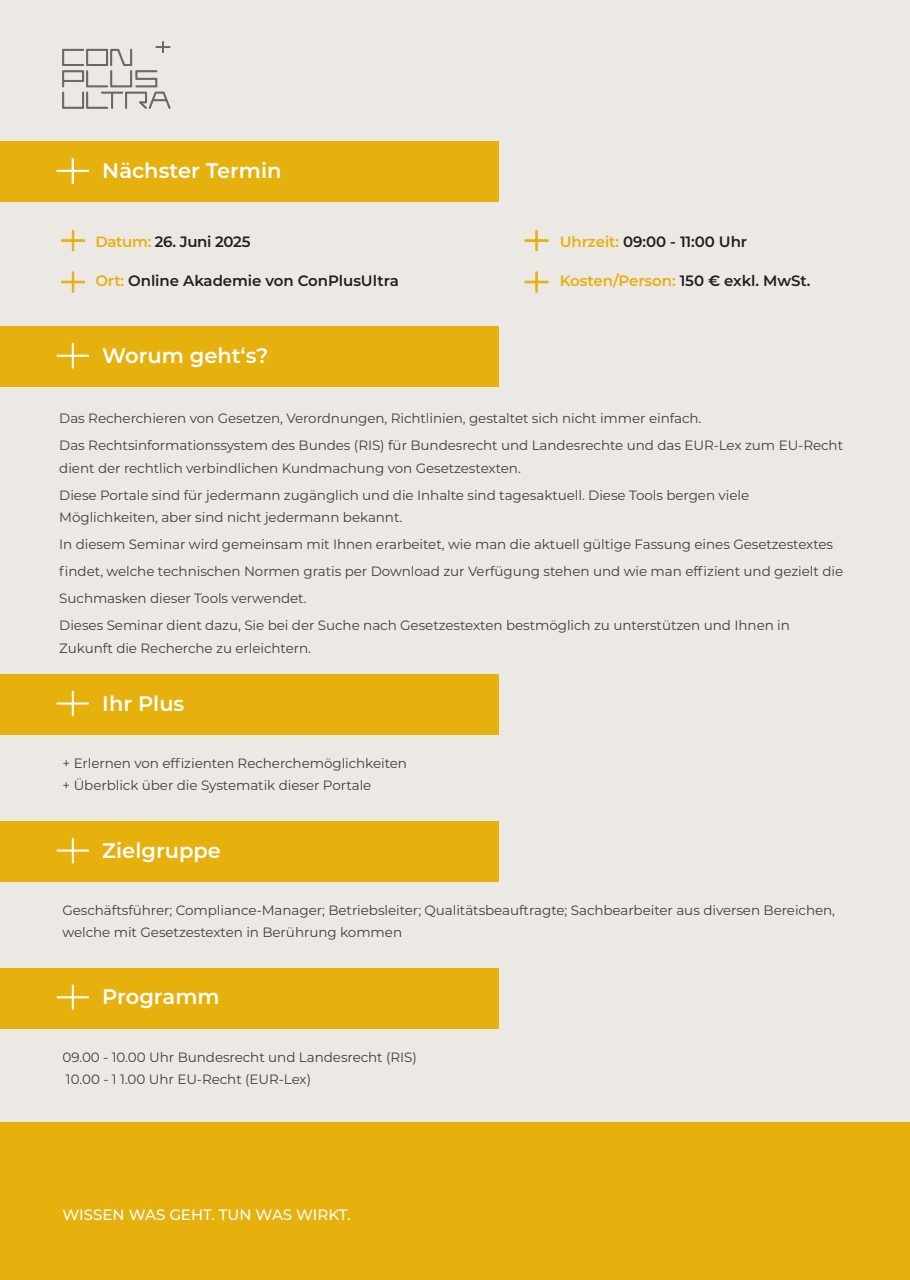
<style>
.page{position:relative;width:910px;height:1280px;background:#ece8e4}
.page>*{position:absolute;margin:0;border:0;box-sizing:border-box;transform-origin:0 0}
.t1{font:600 21px "Montserrat";color:#fff}
.Absatzformat_1{font:600 15px "Montserrat";letter-spacing:-.005em;color:#231f20}
.Absatzformat_1-2{font:600 15px "Montserrat";letter-spacing:-.005em;color:#e6b00d}
.t2{font:500 15px "Montserrat";color:#fff}
.t3{font:13.5px/22.5px "Montserrat";letter-spacing:-.005em;color:#3e3e3f}
.s1{color:#e6b00d}
.s2{color:#231f20}
</style>
<div class="page">
<div style="left:0;top:1123px;width:910px;height:157px;background:#e6b00d"></div>
<div style="left:0;top:141px;width:499px;height:61px;background:#e6b00d"></div>
<div style="left:0;top:326px;width:499px;height:61px;background:#e6b00d"></div>
<svg style="left:57px;top:343px;width:32px;height:25px"></svg>
<svg style="left:62px;top:41px;width:108px;height:68px"></svg>
<svg style="left:57px;top:158px;width:32px;height:26px"></svg>
<svg style="left:61px;top:230px;width:24px;height:21px"></svg>
<svg style="left:525px;top:230px;width:23px;height:21px"></svg>
<svg style="left:61px;top:271px;width:24px;height:22px"></svg>
<svg style="left:525px;top:271px;width:23px;height:22px"></svg>
<div style="left:0;top:674px;width:499px;height:61px;background:#e6b00d"></div>
<svg style="left:57px;top:691px;width:32px;height:25px"></svg>
<div style="left:0;top:821px;width:499px;height:61px;background:#e6b00d"></div>
<svg style="left:57px;top:838px;width:32px;height:25px"></svg>
<div style="left:0;top:968px;width:499px;height:61px;background:#e6b00d"></div>
<svg style="left:57px;top:984px;width:32px;height:26px"></svg>
<p class="t1" style="left:102px;top:156px;width:181px">Nächster Termin</p>
<p class="Absatzformat_1" style="left:95px;top:231px;width:157px"><span class="s1">Datum:</span> 26. Juni 2025</p>
<p class="Absatzformat_1" style="left:95px;top:270px;width:305px"><span class="s1">Ort:</span> Online Akademie von ConPlusUltra</p>
<p class="t1" style="left:102px;top:340px;width:168px">Worum geht‘s?</p>
<p class="Absatzformat_1" style="left:560px;top:231px;width:189px"><span class="s1">Uhrzeit:</span> 09:00 - 11:00 Uhr</p>
<p class="Absatzformat_1-2" style="left:560px;top:270px;width:252px">Kosten/Person: <span class="s2">150 € exkl. MwSt.</span></p>
<p class="t3" style="left:59px;top:407px;width:644px">Das Recherchieren von Gesetzen, Verordnungen, Richtlinien, gestaltet sich nicht immer einfach.</p>
<p class="t3" style="left:59px;top:434px;width:785px">Das Rechtsinformationssystem des Bundes (RIS) für Bundesrecht und Landesrechte und das EUR-Lex zum EU-Recht dient der rechtlich verbindlichen Kundmachung von Gesetzestexten.</p>
<p class="t3" style="left:59px;top:483px;width:691px">Diese Portale sind für jedermann zugänglich und die Inhalte sind tagesaktuell. Diese Tools bergen viele</p>
<p class="t3" style="left:59px;top:506px;width:345px">Möglichkeiten, aber sind nicht jedermann bekannt.</p>
<p class="t3" style="left:59px;top:531px;width:785px;line-height:27px">In diesem Seminar wird gemeinsam mit Ihnen erarbeitet, wie man die aktuell gültige Fassung eines Gesetzestextes findet, welche technischen Normen gratis per Download zur Verfügung stehen und wie man effizient und gezielt die<br>Suchmasken dieser Tools verwendet.</p>
<p class="t3" style="left:59px;top:614px;width:732px">Dieses Seminar dient dazu, Sie bei der Suche nach Gesetzestexten bestmöglich zu unterstützen und Ihnen in</p>
<p class="t3" style="left:59px;top:636px;width:253px">Zukunft die Recherche zu erleichtern.</p>
<p class="t1" style="left:102px;top:688px;width:84px">Ihr Plus</p>
<p class="t3" style="left:63px;top:751px;width:346px">+ Erlernen von effizienten Recherchemöglichkeiten</p>
<p class="t3" style="left:63px;top:774px;width:310px">+ Überblick über die Systematik dieser Portale</p>
<p class="t1" style="left:102px;top:835px;width:120px">Zielgruppe</p>
<p class="t3" style="left:63px;top:898px;width:774px">Geschäftsführer; Compliance-Manager; Betriebsleiter; Qualitätsbeauftragte; Sachbearbeiter aus diversen Bereichen, welche mit Gesetzestexten in Berührung kommen</p>
<p class="t1" style="left:102px;top:982px;width:119px">Programm</p>
<p class="t3" style="left:63px;top:1045px;width:356px">09.00 - 10.00 Uhr Bundesrecht und Landesrecht (RIS)</p>
<p class="t3" style="left:66px;top:1067px;width:247px">10.00 - 1 1.00 Uhr EU-Recht (EUR-Lex)</p>
<p class="t2" style="left:63px;top:1204px;width:289px">WISSEN WAS GEHT. TUN WAS WIRKT.</p>
</div>
